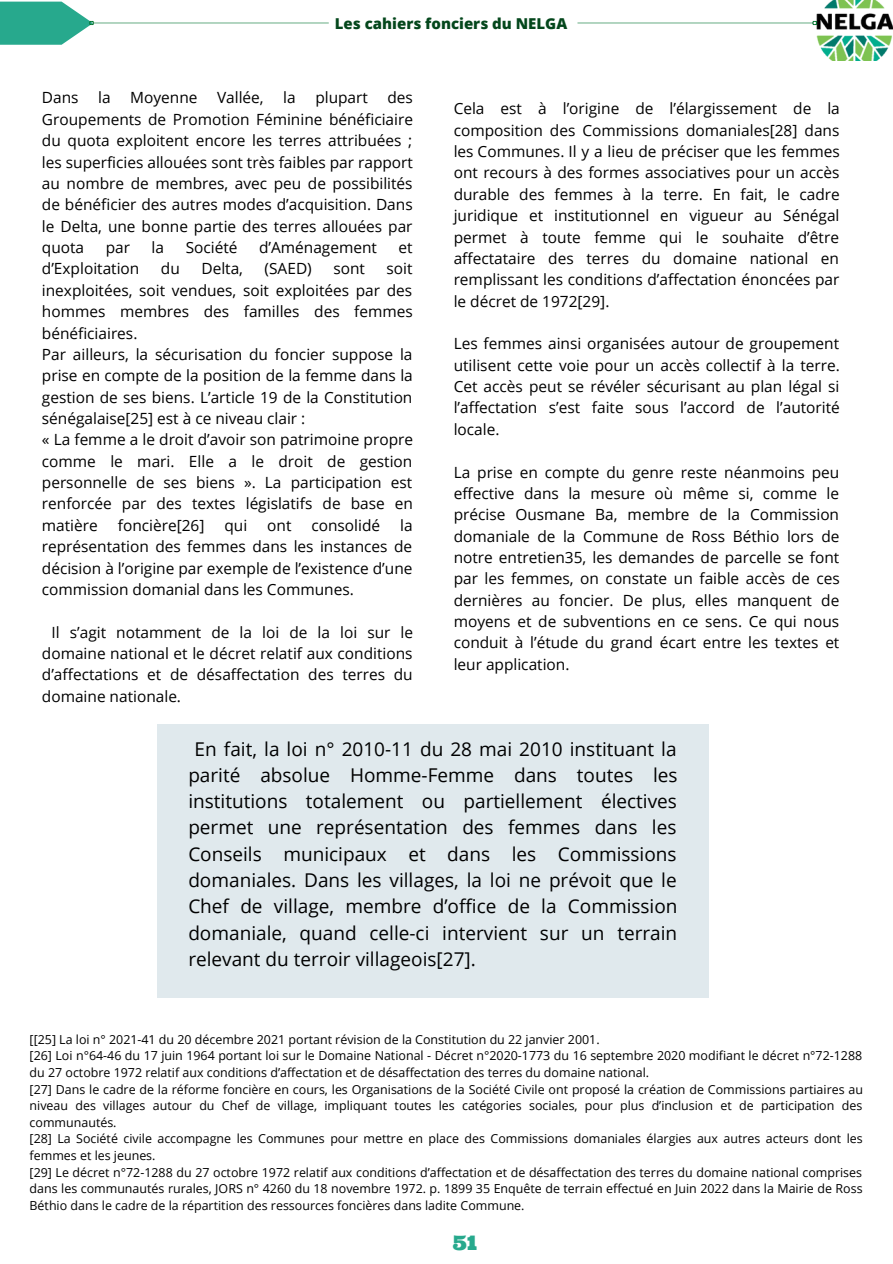
<style>
.page{position:relative;width:893px;height:1264px;background:#fff}
.page>*{position:absolute;margin:0;border:0;box-sizing:border-box;transform-origin:0 0}
.t1{font:19.95px "Ultra";color:#27a98d}
.t2{font:19.05px/26.2px "Open Sans";color:#000;text-align:justify}
.t3{font:15.45px/21.3px "Open Sans";color:#000;text-align:justify}
.t4{font:800 15px "Open Sans";color:#04471c}
.t5{font:12.45px/16.6px "Open Sans";color:#000}
</style>
<div class="page">
<div style="left:157px;top:724px;width:551px;height:273px;background:#e0e9ed"></div>
<img style="left:816px;top:0;width:76px;height:61px">
<hr style="left:93px;top:22px;width:719px;height:2px;background:#067633">
<svg style="left:0;top:2px;width:94px;height:43px"></svg>
<svg style="left:812px;top:21px;width:4px;height:4px"></svg>
<p class="t4" style="left:335px;top:13px;width:234px">Les cahiers fonciers du NELGA</p>
<p class="t3" style="left:42px;top:87px;width:38px">Dans</p>
<p class="t3" style="left:98px;top:87px;width:14px">la</p>
<p class="t3" style="left:130px;top:87px;width:69px">Moyenne</p>
<p class="t3" style="left:217px;top:87px;width:48px">Vallée,</p>
<p class="t3" style="left:283px;top:87px;width:14px">la</p>
<p class="t3" style="left:315px;top:87px;width:54px">plupart</p>
<p class="t3" style="left:42px;top:87px;width:372px;text-indent:345px">des Groupements de Promotion Féminine bénéficiaire du quota exploitent encore les terres attribuées ; les superficies allouées sont très faibles par rapport au nombre de membres, avec peu de possibilités de bénéficier des autres modes d’acquisition. Dans le Delta, une bonne partie des terres allouées par quota</p>
<p class="t3" style="left:106px;top:236px;width:26px">par</p>
<p class="t3" style="left:152px;top:236px;width:14px">la</p>
<p class="t3" style="left:186px;top:236px;width:53px">Société</p>
<p class="t3" style="left:259px;top:236px;width:119px">d’Aménagement</p>
<p class="t3" style="left:398px;top:236px;width:16px">et</p>
<p class="t3" style="left:42px;top:258px;width:99px">d’Exploitation</p>
<p class="t3" style="left:161px;top:258px;width:20px">du</p>
<p class="t3" style="left:201px;top:258px;width:43px">Delta,</p>
<p class="t3" style="left:264px;top:258px;width:49px">(SAED)</p>
<p class="t3" style="left:333px;top:258px;width:33px">sont</p>
<p class="t3" style="left:42px;top:258px;width:372px;text-indent:344px">soit inexploitées, soit vendues, soit exploitées par des hommes membres des familles des femmes bénéficiaires.</p>
<p class="t3" style="left:42px;top:343px;width:372px">Par ailleurs, la sécurisation du foncier suppose la prise en compte de la position de la femme dans la gestion de ses biens. L’article 19 de la Constitution sénégalaise[25] est à ce niveau clair :</p>
<p class="t3" style="left:42px;top:428px;width:372px">« La femme a le droit d’avoir son patrimoine propre comme le mari. Elle a le droit de gestion personnelle de ses biens ». La participation est renforcée par des textes législatifs de base en matière</p>
<p class="t3" style="left:118px;top:514px;width:88px">foncière[26]</p>
<p class="t3" style="left:224px;top:514px;width:24px">qui</p>
<p class="t3" style="left:267px;top:514px;width:26px">ont</p>
<p class="t3" style="left:311px;top:514px;width:70px">consolidé</p>
<p class="t3" style="left:42px;top:514px;width:372px;text-indent:358px">la représentation des femmes dans les instances de décision à l’origine par exemple de l’existence d’une commission domanial dans les Communes.</p>
<p class="t3" style="left:42px;top:621px;width:373px;text-indent:10px">Il s’agit notamment de la loi de la loi sur le domaine national et le décret relatif aux conditions d’affectations et de désaffectation des terres du domaine nationale.</p>
<p class="t3" style="left:453px;top:98px;width:388px">Cela est à l’origine de l’élargissement de la composition des Commissions domaniales[28] dans les Communes. Il y a lieu de préciser que les femmes ont recours à des formes associatives pour un accès durable des femmes à la terre. En fait, le cadre juridique et institutionnel en vigueur au Sénégal permet à toute femme qui le souhaite d’être affectataire des terres du domaine national en remplissant les conditions d’affectation énoncées par le décret de 1972[29].</p>
<p class="t3" style="left:453px;top:333px;width:388px">Les femmes ainsi organisées autour de groupement utilisent cette voie pour un accès collectif à la terre.<br>Cet accès peut se révéler sécurisant au plan légal si l’affectation s’est faite sous l’accord de l’autorité locale.</p>
<p class="t3" style="left:453px;top:461px;width:387px">La prise en compte du genre reste néanmoins peu effective dans la mesure où même si, comme le précise Ousmane Ba, membre de la Commission domaniale de la Commune de Ross Béthio lors de notre entretien35, les demandes de parcelle se font par les femmes, on constate un faible accès de ces dernières au foncier. De plus, elles manquent de moyens et de subventions en ce sens. Ce qui nous conduit à l’étude du grand écart entre les textes et leur application.</p>
<p class="t2" style="left:188px;top:735px;width:490px;text-indent:6px">En fait, la loi n° 2010-11 du 28 mai 2010 instituant la parité absolue Homme-Femme dans toutes les institutions totalement ou partiellement électives permet une représentation des femmes dans les Conseils municipaux et dans les Commissions domaniales. Dans les villages, la loi ne prévoit que le Chef de village, membre d’office de la Commission domaniale, quand celle-ci intervient sur un terrain relevant du terroir villageois[27].</p>
<p class="t5" style="left:30px;top:1030px;width:571px">[[25] La loi n° 2021-41 du 20 décembre 2021 portant révision de la Constitution du 22 janvier 2001.</p>
<p class="t5" style="left:30px;top:1047px;width:834px">[26] Loi n°64-46 du 17 juin 1964 portant loi sur le Domaine National - Décret n°2020-1773 du 16 septembre 2020 modifiant le décret n°72-1288 du 27 octobre 1972 relatif aux conditions d’affectation et de désaffectation des terres du domaine national.</p>
<p class="t5" style="left:30px;top:1080px;width:835px;text-align:justify">[27] Dans le cadre de la réforme foncière en cours, les Organisations de la Société Civile ont proposé la création de Commissions partiaires au niveau des villages autour du Chef de village, impliquant toutes les catégories sociales, pour plus d’inclusion et de participation des communautés.</p>
<p class="t5" style="left:30px;top:1130px;width:834px">[28] La Société civile accompagne les Communes pour mettre en place des Commissions domaniales élargies aux autres acteurs dont les femmes et les jeunes.</p>
<p class="t5" style="left:30px;top:1163px;width:834px;text-align:justify">[29] Le décret n°72-1288 du 27 octobre 1972 relatif aux conditions d’affectation et de désaffectation des terres du domaine national comprises dans les communautés rurales, JORS n° 4260 du 18 novembre 1972. p. 1899 35 Enquête de terrain effectué en Juin 2022 dans la Mairie de Ross Béthio dans le cadre de la répartition des ressources foncières dans ladite Commune.</p>
<p class="t1" style="left:453px;top:1229px;width:25px">51</p>
</div>
